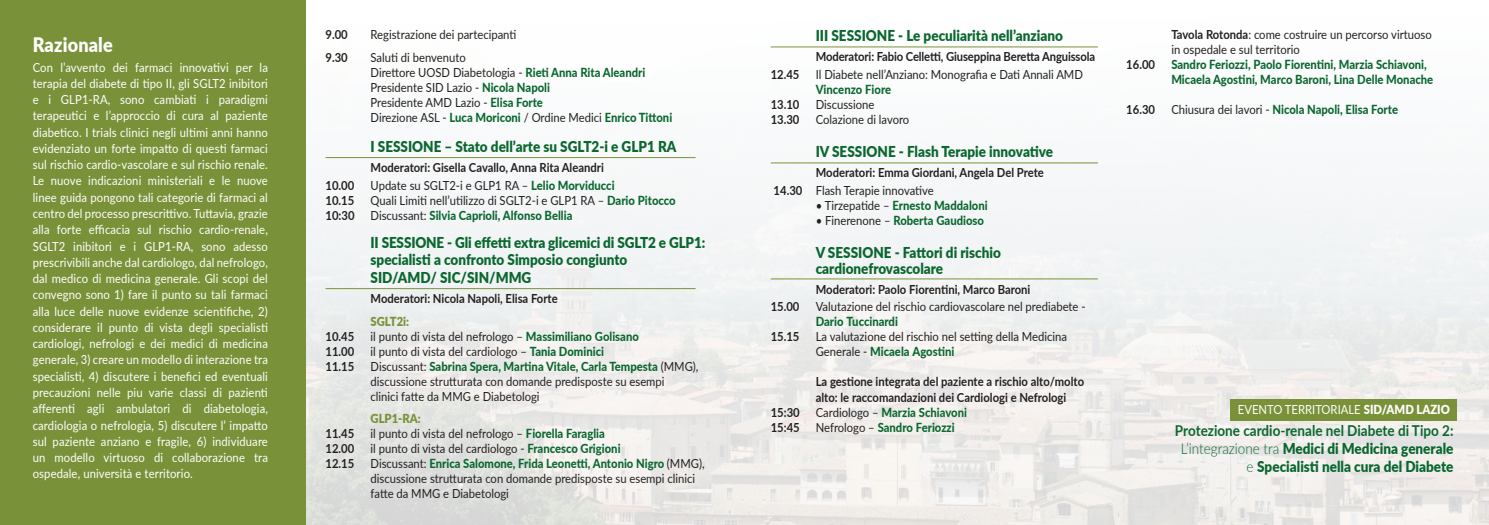
<style>
.page{position:relative;width:1489px;height:525px;background:#fff}
.page>*{position:absolute;margin:0;border:0;box-sizing:border-box;transform-origin:0 0}
.t1{font:900 20px "Lato";letter-spacing:.01em;color:#fff;scale:.9 1}
.t2{font:900 15px/17.8px "Lato";color:#0a672f;scale:.9 1}
.t3{font:12.5px/16.2px "Lato";letter-spacing:.01em;color:#fff;text-align:justify;scale:.9 1}
.t4{font:12.5px/15px "Lato";color:#231f20;scale:.9 1}
.t5{font:700 12.5px/17.5px "Lato";color:#231f20;scale:.9 1}
.t6{font:800 12.5px/15px "Lato";color:#0a672f;scale:.9 1}
.t7{font:900 12.5px "Lato";color:#799239;scale:.9 1}
.s1{font-weight:800;color:#0a672f}
.s2{font-weight:400;color:#231f20}
.s3{font-weight:400}
.s4{font-weight:700}
.s5{font-weight:900}
.s6{font-weight:300}
</style>
<div class="page">
<img style="left:306px;top:46px;width:1182px;height:478px">
<div style="left:0;top:0;width:306px;height:524px;background:#799239"></div>
<hr style="left:325px;top:157px;width:370px;height:1px;background:#799239">
<hr style="left:325px;top:288px;width:370px;height:1px;background:#799239">
<hr style="left:770px;top:46px;width:327px;height:1px;background:#799239">
<hr style="left:770px;top:162px;width:327px;height:1px;background:#799239">
<hr style="left:770px;top:278px;width:327px;height:1px;background:#799239">
<div style="left:1230px;top:399px;width:226px;height:21px;background:#799239"></div>
<h1 class="t1" style="left:33px;top:29px;width:90px">Razionale</h1>
<p class="t3" style="left:33px;top:58px;width:263px">Con l’avvento dei farmaci innovativi per la terapia del diabete di tipo II, gli SGLT2 inibitori e i GLP1-RA, sono cambiati i paradigmi terapeutici e l’approccio di cura al paziente diabetico. I trials clinici negli ultimi anni hanno evidenziato un forte impatto di questi farmaci sul rischio cardio-vascolare e sul rischio renale.<br>Le nuove indicazioni ministeriali e le nuove linee guida pongono tali categorie di farmaci al centro del processo prescrittivo. Tuttavia, grazie alla forte efficacia sul rischio cardio-renale, SGLT2 inibitori e i GLP1-RA, sono adesso prescrivibili anche dal cardiologo, dal nefrologo, dal medico di medicina generale. Gli scopi del convegno sono 1) fare il punto su tali farmaci alla luce delle nuove evidenze scientifiche, 2) considerare il punto di vista degli specialisti cardiologi, nefrologi e dei medici di medicina generale, 3) creare un modello di interazione tra specialisti, 4) discutere i benefici ed eventuali precauzioni nelle piu varie classi di pazienti afferenti agli ambulatori di diabetologia, cardiologia o nefrologia, 5) discutere l’ impatto sul paziente anziano e fragile, 6) individuare un modello virtuoso di collaborazione tra ospedale, università e territorio.</p>
<p class="t5" style="left:325px;top:25px;width:26px">9.00</p>
<p class="t4" style="left:370px;top:27px;width:163px">Registrazione dei partecipanti</p>
<p class="t5" style="left:325px;top:48px;width:26px">9.30</p>
<p class="t4" style="left:370px;top:49px;width:337px">Saluti di benvenuto<br>Direttore UOSD Diabetologia - <span class="s1">Rieti Anna Rita Aleandri </span>Presidente SID Lazio - <span class="s1">Nicola Napoli<br></span>Presidente AMD Lazio - <span class="s1">Elisa Forte<br></span>Direzione ASL - <span class="s1">Luca Moriconi</span> / Ordine Medici <span class="s1">Enrico Tittoni</span></p>
<p class="t2" style="left:370px;top:137px;width:341px">I SESSIONE – Stato dell’arte su SGLT2-i e GLP1 RA</p>
<p class="t5" style="left:370px;top:158px;width:261px">Moderatori: Gisella Cavallo, Anna Rita Aleandri</p>
<p class="t5" style="left:325px;top:176px;width:33px">10.00</p>
<p class="t4" style="left:370px;top:177px;width:273px">Update su SGLT2-i e GLP1 RA – <span class="s1">Lelio Morviducci</span></p>
<p class="t5" style="left:325px;top:191px;width:33px">10.15</p>
<p class="t4" style="left:370px;top:192px;width:340px">Quali Limiti nell’utilizzo di SGLT2-i e GLP1 RA – <span class="s1">Dario Pitocco</span></p>
<p class="t5" style="left:325px;top:206px;width:34px">10:30</p>
<p class="t6" style="left:370px;top:207px;width:226px"><span class="s2">Discussant:</span> Silvia Caprioli, Alfonso Bellia</p>
<p class="t2" style="left:370px;top:232px;width:373px">II SESSIONE - Gli effetti extra glicemici di SGLT2 e GLP1: specialisti a confronto Simposio congiunto<br>SID/AMD/ SIC/SIN/MMG</p>
<p class="t5" style="left:370px;top:289px;width:209px">Moderatori: Nicola Napoli, Elisa Forte</p>
<p class="t7" style="left:370px;top:311px;width:44px">SGLT2i:</p>
<p class="t5" style="left:325px;top:326px;width:33px">10.45</p>
<p class="t4" style="left:370px;top:328px;width:299px">il punto di vista del nefrologo – <span class="s1">Massimiliano Golisano</span></p>
<p class="t5" style="left:325px;top:341px;width:33px">11.00</p>
<p class="t4" style="left:370px;top:343px;width:261px">il punto di vista del cardiologo – <span class="s1">Tania Dominici</span></p>
<p class="t5" style="left:325px;top:356px;width:33px">11.15</p>
<p class="t4" style="left:370px;top:358px;width:366px">Discussant: <span class="s1">Sabrina Spera, Martina Vitale, Carla Tempesta</span> (MMG), discussione strutturata con domande predisposte su esempi<br>clinici fatte da MMG e Diabetologi</p>
<p class="t7" style="left:370px;top:409px;width:57px">GLP1-RA:</p>
<p class="t5" style="left:325px;top:424px;width:33px">11.45</p>
<p class="t4" style="left:370px;top:425px;width:262px">il punto di vista del nefrologo – <span class="s1">Fiorella Faraglia</span></p>
<p class="t5" style="left:325px;top:439px;width:33px">12.00</p>
<p class="t4" style="left:370px;top:440px;width:279px">il punto di vista del cardiologo - <span class="s1">Francesco Grigioni</span></p>
<p class="t5" style="left:325px;top:454px;width:33px">12.15</p>
<p class="t4" style="left:370px;top:455px;width:372px">Discussant: <span class="s1">Enrica Salomone, Frida Leonetti, Antonio Nigro</span> (MMG), discussione strutturata con domande predisposte su esempi clinici fatte da MMG e Diabetologi</p>
<p class="t2" style="left:815px;top:26px;width:276px">III SESSIONE - Le peculiarità nell’anziano</p>
<p class="t5" style="left:815px;top:47px;width:312px">Moderatori: Fabio Celletti, Giuseppina Beretta Anguissola</p>
<p class="t5" style="left:770px;top:65px;width:33px">12.45</p>
<p class="t4" style="left:815px;top:66px;width:298px">Il Diabete nell’Anziano: Monografia e Dati Annali AMD</p>
<p class="t6" style="left:815px;top:81px;width:85px">Vincenzo Fiore</p>
<p class="t5" style="left:770px;top:95px;width:33px">13.10</p>
<p class="t4" style="left:815px;top:96px;width:67px">Discussione</p>
<p class="t5" style="left:770px;top:110px;width:33px">13.30</p>
<p class="t4" style="left:815px;top:111px;width:105px">Colazione di lavoro</p>
<p class="t2" style="left:815px;top:142px;width:265px">IV SESSIONE - Flash Terapie innovative</p>
<p class="t5" style="left:773px;top:163px;width:302px;text-indent:42px">Moderatori: Emma Giordani, Angela Del Prete<br>14.30 <span class="s3">Flash Terapie innovative</span></p>
<p class="t6" style="left:815px;top:197px;width:192px"><span class="s2">• Tirzepatide –</span> Ernesto Maddaloni</p>
<p class="t6" style="left:815px;top:212px;width:188px"><span class="s2">• Finerenone –</span> Roberta Gaudioso</p>
<p class="t2" style="left:815px;top:243px;width:207px;line-height:16.2px">V SESSIONE - Fattori di rischio cardionefrovascolare</p>
<p class="t5" style="left:815px;top:280px;width:240px">Moderatori: Paolo Fiorentini, Marco Baroni</p>
<p class="t5" style="left:770px;top:297px;width:33px">15.00</p>
<p class="t4" style="left:815px;top:298px;width:301px">Valutazione del rischio cardiovascolare nel prediabete -</p>
<p class="t6" style="left:815px;top:313px;width:93px">Dario Tuccinardi</p>
<p class="t5" style="left:770px;top:327px;width:33px">15.15</p>
<p class="t4" style="left:815px;top:328px;width:281px">La valutazione del rischio nel setting della Medicina<br>Generale - <span class="s1">Micaela Agostini</span></p>
<p class="t5" style="left:815px;top:373px;width:300px;line-height:15px">La gestione integrata del paziente a rischio alto/molto alto: le raccomandazioni dei Cardiologi e Nefrologi</p>
<p class="t5" style="left:770px;top:402px;width:34px">15:30</p>
<p class="t6" style="left:815px;top:403px;width:170px"><span class="s2">Cardiologo –</span> Marzia Schiavoni</p>
<p class="t5" style="left:770px;top:417px;width:34px">15:45</p>
<p class="t6" style="left:815px;top:418px;width:156px"><span class="s2">Nefrologo –</span> Sandro Feriozzi</p>
<p class="t4" style="left:1171px;top:27px;width:291px"><span class="s4">Tavola Rotonda</span>: come costruire un percorso virtuoso in ospedale e sul territorio</p>
<p class="t5" style="left:1126px;top:55px;width:33px">16.00</p>
<p class="t6" style="left:1171px;top:57px;width:292px">Sandro Feriozzi, Paolo Fiorentini, Marzia Schiavoni,<br>Micaela Agostini, Marco Baroni, Lina Delle Monache</p>
<p class="t5" style="left:1126px;top:100px;width:33px">16.30</p>
<p class="t6" style="left:1171px;top:102px;width:253px"><span class="s2">Chiusura dei lavori -</span> Nicola Napoli, Elisa Forte</p>
<p class="t3" style="left:1237px;top:401px;width:237px">EVENTO TERRITORIALE <span class="s5">SID/AMD LAZIO</span></p>
<p class="t2" style="left:1174px;top:420px;width:311px;text-align:right"><span class="s4">Protezione cardio-renale nel Diabete di Tipo 2:<br></span><span class="s6">L’integrazione tra</span> Medici di Medicina generale <span class="s6">e</span> Specialisti nella cura del Diabete</p>
</div>
